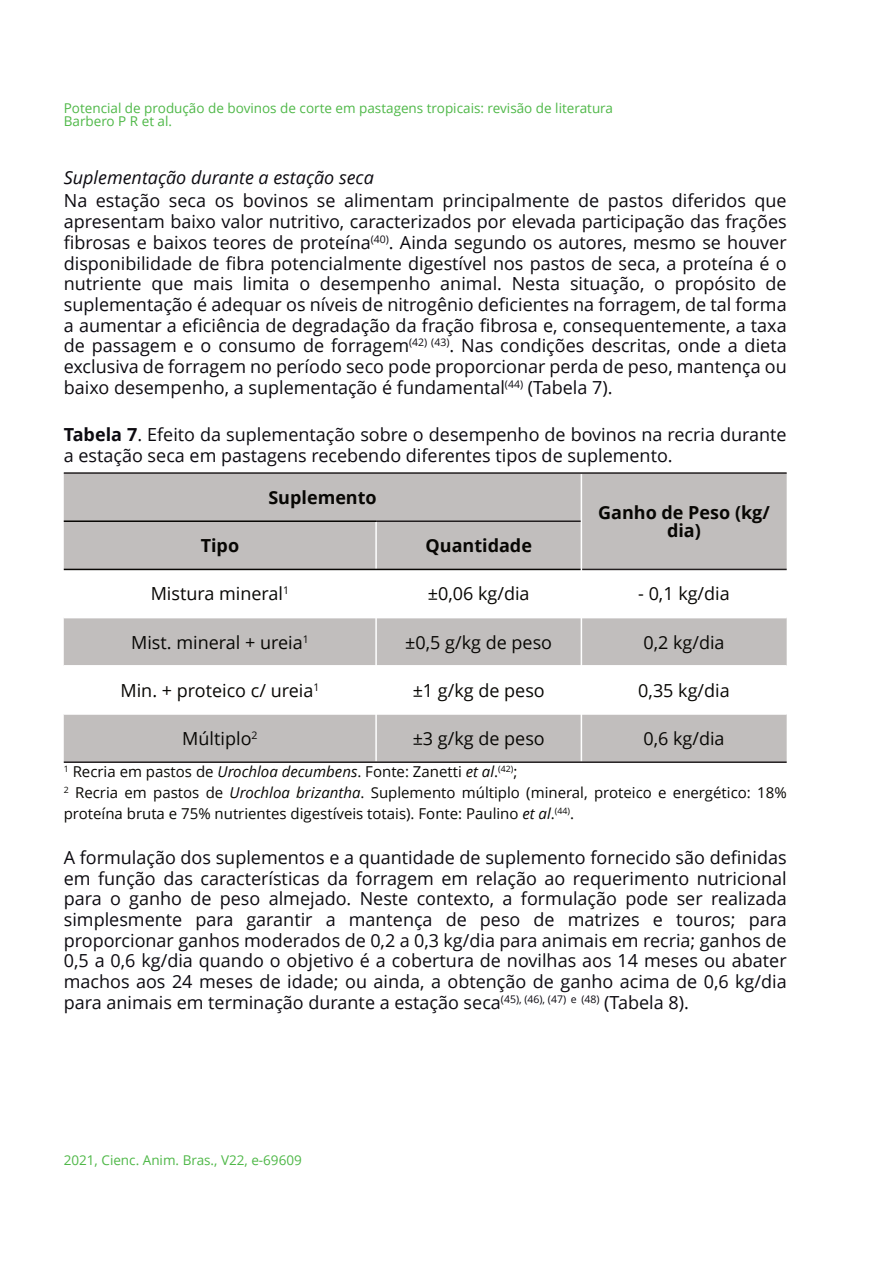
<style>
.page{position:relative;width:893px;height:1263px;background:#fff}
.page>*{position:absolute;margin:0;border:0;box-sizing:border-box;transform-origin:0 0}
.t1{font:18px/20.7px "Open Sans";color:#0c0a10;text-align:justify}
.t2{font:18px "Open Sans";color:#080704}
.t3{font:700 18px/18px "Open Sans";color:#080704;text-align:center}
.t4{font:italic 18px "Open Sans";color:#0c0a10}
.t5{font:15px/21px "Open Sans";color:#080704}
.t6{font:13.5px/13.5px "Open Sans";color:#4fb848}
.s1{font-weight:700}
.s2{font-style:italic}
</style>
<div class="page">
<svg style="left:64px;top:474px;width:723px;height:287px;fill:#c1bebd"></svg>
<hr style="left:581px;top:474px;width:1px;height:287px;background:#fff">
<hr style="left:375px;top:522px;width:2px;height:239px;background:#fff">
<hr style="left:64px;top:520px;width:312px;height:2px;background:#080704">
<hr style="left:64px;top:569px;width:517px;height:1px;background:#080704">
<hr style="left:64px;top:617px;width:723px;height:1px;background:#fff">
<hr style="left:64px;top:665px;width:723px;height:1px;background:#fff">
<hr style="left:64px;top:713px;width:723px;height:2px;background:#fff">
<hr style="left:64px;top:472px;width:723px;height:2px;background:#231f20">
<hr style="left:376px;top:520px;width:205px;height:2px;background:#231f20">
<hr style="left:582px;top:569px;width:205px;height:1px;background:#231f20">
<hr style="left:64px;top:761px;width:723px;height:2px;background:#231f20">
<p class="t6" style="left:64px;top:102px;width:551px">Potencial de produção de bovinos de corte em pastagens tropicais: revisão de literatura<br>Barbero P R et al.</p>
<p class="t4" style="left:64px;top:170px;width:312px">Suplementação durante a estação seca</p>
<p class="t1" style="left:64px;top:192px;width:724px">Na estação seca os bovinos se alimentam principalmente de pastos diferidos que apresentam baixo valor nutritivo, caracterizados por elevada participação das frações fibrosas e baixos teores de proteína<sup>(40)</sup>. Ainda segundo os autores, mesmo se houver disponibilidade de fibra potencialmente digestível nos pastos de seca, a proteína é o nutriente que mais limita o desempenho animal. Nesta situação, o propósito de suplementação é adequar os níveis de nitrogênio deficientes na forragem, de tal forma a aumentar a eficiência de degradação da fração fibrosa e, consequentemente, a taxa de passagem e o consumo de forragem<sup>(42)</sup> <sup>(43)</sup>. Nas condições descritas, onde a dieta exclusiva de forragem no período seco pode proporcionar perda de peso, mantença ou baixo desempenho, a suplementação é fundamental<sup>(44)</sup> (Tabela 7).</p>
<p class="t1" style="left:64px;top:426px;width:724px"><span class="s1">Tabela 7</span>. Efeito da suplementação sobre o desempenho de bovinos na recria durante a estação seca em pastagens recebendo diferentes tipos de suplemento.</p>
<p class="t3" style="left:268px;top:490px;width:110px">Suplemento</p>
<p class="t3" style="left:598px;top:505px;width:173px">Ganho de Peso (kg/ dia)</p>
<p class="t3" style="left:201px;top:538px;width:40px">Tipo</p>
<p class="t3" style="left:425px;top:538px;width:108px">Quantidade</p>
<p class="t2" style="left:151px;top:587px;width:140px">Mistura mineral<sup>1</sup></p>
<p class="t2" style="left:428px;top:587px;width:103px">±0,06 kg/dia</p>
<p class="t2" style="left:638px;top:587px;width:93px">- 0,1 kg/dia</p>
<p class="t2" style="left:131px;top:635px;width:179px">Mist. mineral + ureia<sup>1</sup></p>
<p class="t2" style="left:405px;top:635px;width:148px">±0,5 g/kg de peso</p>
<p class="t2" style="left:643px;top:635px;width:83px">0,2 kg/dia</p>
<p class="t2" style="left:120px;top:683px;width:200px">Min. + proteico c/ ureia<sup>1</sup></p>
<p class="t2" style="left:413px;top:683px;width:134px">±1 g/kg de peso</p>
<p class="t2" style="left:638px;top:683px;width:93px">0,35 kg/dia</p>
<p class="t2" style="left:182px;top:731px;width:77px">Múltiplo<sup>2</sup></p>
<p class="t2" style="left:413px;top:731px;width:134px">±3 g/kg de peso</p>
<p class="t2" style="left:643px;top:731px;width:83px">0,6 kg/dia</p>
<p class="t5" style="left:64px;top:763px;width:724px"><sup>1</sup> Recria em pastos de <span class="s2">Urochloa decumbens</span>. Fonte: Zanetti <span class="s2">et al</span>.<sup>(42)</sup>;<br><sup>2</sup> Recria em pastos de <span class="s2">Urochloa brizantha</span>. Suplemento múltiplo (mineral, proteico e energético: 18% proteína bruta e 75% nutrientes digestíveis totais). Fonte: Paulino <span class="s2">et al</span>.<sup>(44)</sup>.</p>
<p class="t1" style="left:64px;top:849px;width:724px">A formulação dos suplementos e a quantidade de suplemento fornecido são definidas em função das características da forragem em relação ao requerimento nutricional para o ganho de peso almejado. Neste contexto, a formulação pode ser realizada simplesmente para garantir a mantença de peso de matrizes e touros; para proporcionar ganhos moderados de 0,2 a 0,3 kg/dia para animais em recria; ganhos de 0,5 a 0,6 kg/dia quando o objetivo é a cobertura de novilhas aos 14 meses ou abater machos aos 24 meses de idade; ou ainda, a obtenção de ganho acima de 0,6 kg/dia para animais em terminação durante a estação seca<sup>(45),</sup> <sup>(46),</sup> <sup>(47)</sup> <sup>e</sup> <sup>(48)</sup> (Tabela 8).</p>
<p class="t6" style="left:64px;top:1155px;width:240px">2021, Cienc. Anim. Bras., V22, e-69609</p>
</div>
